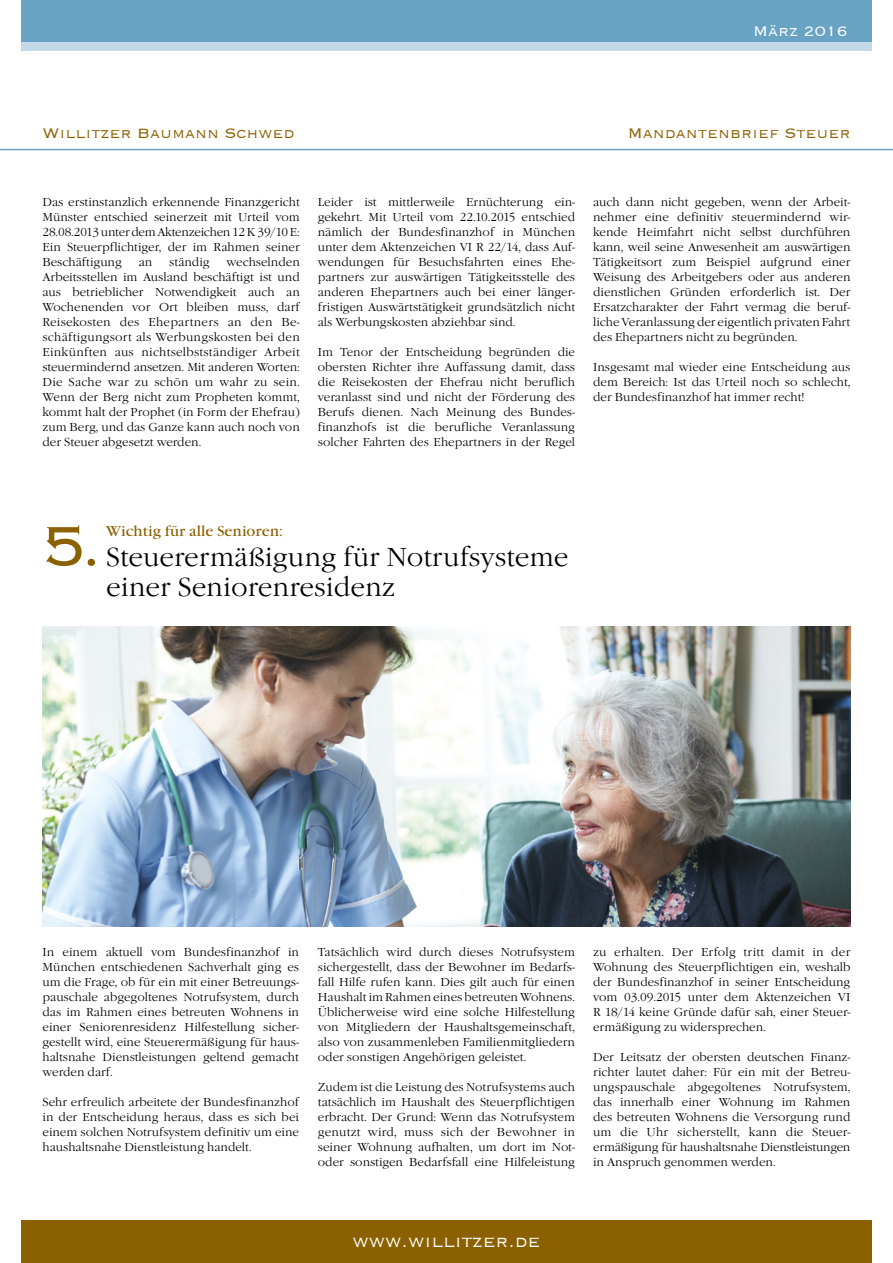
<style>
.page{position:relative;width:893px;height:1263px;background:#fff}
.page>*{position:absolute;margin:0;border:0;box-sizing:border-box;transform-origin:0 0}
.t1{font:300 73.5px "Copperplate";color:#8b6100}
.t2{font:300 27px/30px "Garamond Itc T";color:#000}
.t3{font:300 21px "Copperplate";color:#fff}
.t4{font:300 18px "Copperplate";color:#8b6100}
.t5{font:300 18px "Copperplate";color:#fff}
.t6{font:15px "Garamond Itc T";color:#8b6100}
.t7{font:300 12px/15px "Garamond Itc T";color:#000;text-align:justify}
</style>
<div class="page">
<div style="left:21px;top:1220px;width:851px;height:43px;background:#8b6100"></div>
<div style="left:21px;top:0;width:851px;height:43px;background:#69a3c3"></div>
<div style="left:21px;top:43px;width:851px;height:8px;background:#c3d9e8"></div>
<hr style="left:0;top:149px;width:893px;height:1px;background:#69a3c3">
<img style="left:43px;top:626px;width:807px;height:300px">
<h3 class="t5" style="left:753px;top:19px;width:96px">März 2016</h3>
<h3 class="t4" style="left:43px;top:121px;width:254px">Willitzer Baumann Schwed</h3>
<h3 class="t4" style="left:628px;top:121px;width:224px">Mandantenbrief Steuer</h3>
<p class="t7" style="left:43px;top:195px;width:259px">Das erstinstanzlich erkennende Finanzgericht Münster entschied seinerzeit mit Urteil vom 28.08.2013 unter dem Aktenzeichen 12 K 39/10 E:<br>Ein Steuerpflichtiger, der im Rahmen seiner Beschäftigung</p>
<p class="t7" style="left:43px;top:255px;width:259px;text-indent:184px">wechselnden Arbeitsstellen im Ausland beschäftigt ist und aus betrieblicher Notwendigkeit auch an Wochenenden vor Ort bleiben muss, darf Reisekosten des Ehepartners an den Be&shy;schäftigungsort als Werbungskosten bei den Einkünften aus nichtselbstständiger Arbeit steuermindernd ansetzen. Mit anderen Worten:<br>Die Sache war zu schön um wahr zu sein.<br>Wenn der Berg nicht zum Propheten kommt, kommt halt der Prophet (in Form der Ehefrau) zum Berg, und das Ganze kann auch noch von der Steuer abgesetzt werden.</p>
<p class="t7" style="left:139px;top:255px;width:15px">an</p>
<p class="t7" style="left:169px;top:255px;width:42px">ständig</p>
<p class="t7" style="left:318px;top:195px;width:259px">Leider ist mittlerweile Ernüchterung ein&shy;gekehrt. Mit Urteil vom 22.10.2015 entschied nämlich der Bundesfinanzhof in München unter dem Aktenzeichen VI R 22/14, dass Auf&shy;wendungen für Besuchsfahrten eines Ehe&shy;partners zur auswärtigen Tätigkeitsstelle des anderen Ehepartners auch bei einer länger&shy;fristigen Auswärtstätigkeit grundsätzlich nicht als Werbungskosten abziehbar sind.</p>
<p class="t7" style="left:318px;top:345px;width:259px">Im Tenor der Entscheidung begründen die obersten Richter ihre Auffassung damit, dass die Reisekosten der Ehefrau nicht beruflich veranlasst sind und nicht der Förderung des Berufs dienen. Nach Meinung des Bundes&shy;finanzhofs ist die berufliche Veranlassung solcher Fahrten des Ehepartners in der Regel</p>
<p class="t7" style="left:593px;top:195px;width:259px">auch dann nicht gegeben, wenn der Arbeit&shy;nehmer eine definitiv steuermindernd wir&shy;kende Heimfahrt nicht selbst durchführen kann, weil seine Anwesenheit am auswärtigen Tätigkeitsort zum Beispiel aufgrund einer Weisung des Arbeitgebers oder aus anderen dienstlichen Gründen erforderlich ist. Der Ersatzcharakter der Fahrt vermag die beruf&shy;liche Veranlassung der eigentlich privaten Fahrt des Ehepartners nicht zu begründen.</p>
<p class="t7" style="left:593px;top:360px;width:259px">Insgesamt mal wieder eine Entscheidung aus dem Bereich: Ist das Urteil noch so schlecht, der Bundesfinanzhof hat immer recht!</p>
<h1 class="t1" style="left:43px;top:498px;width:62px">5.</h1>
<p class="t6" style="left:106px;top:522px;width:178px">Wichtig für alle Senioren:</p>
<h2 class="t2" style="left:106px;top:542px;width:464px">Steuerermäßigung für Notrufsysteme einer Seniorenresidenz</h2>
<p class="t7" style="left:43px;top:945px;width:258px">In einem aktuell vom Bundesfinanzhof in München entschiedenen Sachverhalt ging es um die Frage, ob für ein mit einer Betreuungs&shy;pauschale abgegoltenes Notrufsystem, durch das im Rahmen eines betreuten Wohnens in einer Seniorenresidenz Hilfestellung sicher&shy;gestellt wird, eine Steuerermäßigung für haus&shy;haltsnahe Dienstleistungen geltend gemacht werden darf.</p>
<p class="t7" style="left:43px;top:1095px;width:258px">Sehr erfreulich arbeitete der Bundesfinanzhof in der Entscheidung heraus, dass es sich bei einem solchen Notrufsystem definitiv um eine haushaltsnahe Dienstleistung handelt.</p>
<p class="t7" style="left:318px;top:945px;width:259px">Tatsächlich wird durch dieses Notrufsystem sichergestellt, dass der Bewohner im Bedarfs&shy;fall Hilfe rufen kann. Dies gilt auch für einen Haushalt im Rahmen eines betreuten Wohnens.<br>Üblicherweise wird eine solche Hilfestellung von Mitgliedern der Haushaltsgemeinschaft, also von zusammenleben Familienmitgliedern oder sonstigen Angehörigen geleistet.</p>
<p class="t7" style="left:318px;top:1080px;width:259px">Zudem ist die Leistung des Notrufsystems auch tatsächlich im Haushalt des Steuerpflichtigen erbracht. Der Grund: Wenn das Notrufsystem genutzt wird, muss sich der Bewohner in seiner Wohnung aufhalten, um dort im Not&shy;oder sonstigen Bedarfsfall eine Hilfeleistung</p>
<p class="t7" style="left:593px;top:945px;width:259px">zu erhalten. Der Erfolg tritt damit in der Wohnung des Steuerpflichtigen ein, weshalb der Bundesfinanzhof in seiner Entscheidung vom 03.09.2015 unter dem Aktenzeichen VI R 18/14 keine Gründe dafür sah, einer Steuer&shy;ermäßigung zu widersprechen.</p>
<p class="t7" style="left:593px;top:1050px;width:259px">Der Leitsatz der obersten deutschen Finanz&shy;richter lautet daher: Für ein mit der Betreu&shy;ungspauschale abgegoltenes Notrufsystem, das innerhalb einer Wohnung im Rahmen des betreuten Wohnens die Versorgung rund um die Uhr sicherstellt, kann die Steuer&shy;ermäßigung für haushaltsnahe Dienstleistungen in Anspruch genommen werden.</p>
<h3 class="t3" style="left:353px;top:1227px;width:189px">www.willitzer.de</h3>
</div>
